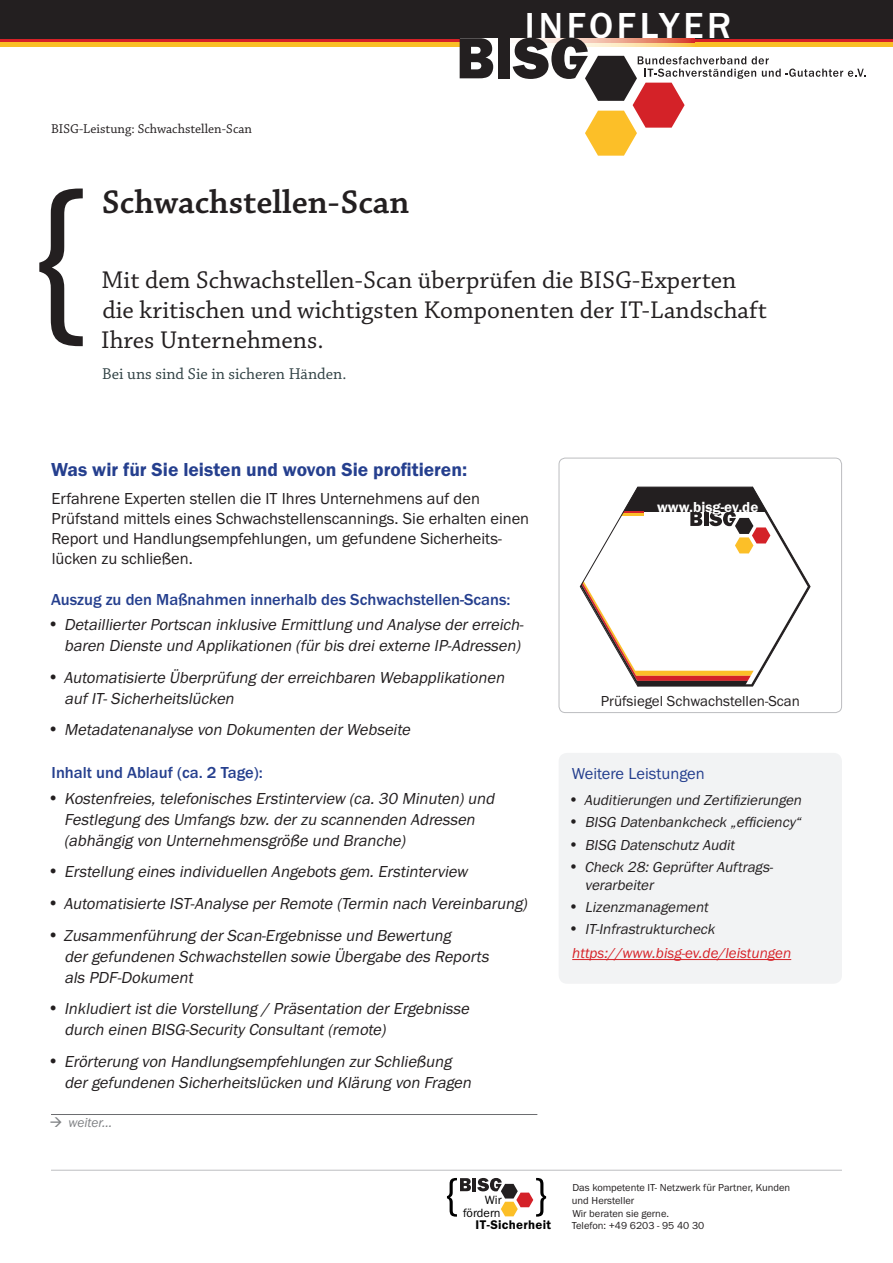
<style>
.page{position:relative;width:893px;height:1263px;background:#fff}
.page>*{position:absolute;margin:0;border:0;box-sizing:border-box;transform-origin:0 0}
.t1{font:500 37.5px "Franklin Gothic Itc T";letter-spacing:.1em;color:#fff}
.t2{font:600 34.5px "Chaparral Pro";color:#231f20}
.t3{font:25.5px/30px "Chaparral Pro";color:#231f20}
.t4{font:600 19.5px "Franklin Gothic Itc T";color:#253f8e}
.t5{font:italic 16.5px/21px "Franklin Gothic Itc T";color:#231f20}
.t6{font:16.5px/19.8px "Franklin Gothic Itc T";color:#231f20}
.t7{font:500 16.5px "Franklin Gothic Itc T";color:#253f8e}
.t8{font:16.5px "Chaparral Pro";color:#314245}
.t9{font:16.5px "Franklin Gothic Itc T";color:#253f8e}
.t10{font:italic 15px/22.2px "Franklin Gothic Itc T";color:#231f20}
.t11{font:italic 15px "Franklin Gothic Itc T";color:#d62127}
.t12{font:15px "Franklin Gothic Itc T";color:#231f20}
.t13{font:600 15px "Franklin Gothic Itc T";color:#fff}
.t14{font:13.5px "Chaparral Pro";color:#231f20}
.t15{font:italic 13.5px "Franklin Gothic Itc T";color:#808285}
.t16{font:600 13.05px "Franklin Gothic Itc T";letter-spacing:.02em;color:#000}
.t17{font:12.3px/12.3px "Franklin Gothic Itc T";letter-spacing:-.005em;color:#000;text-align:right}
.t18{font:10.5px/12.6px "Franklin Gothic Itc T";color:#231f20}
</style>
<div class="page">
<div style="left:0;top:38px;width:893px;height:5px;background:#d62127"></div>
<hr style="left:0;top:43px;width:893px;height:4px;background:#fabf26">
<div style="left:0;top:0;width:893px;height:38px;background:#231f20"></div>
<hr style="left:51px;top:1170px;width:791px;height:1px;background:#bcbdc0">
<svg style="left:447px;top:1178px;width:99px;height:39px"></svg>
<hr style="left:460px;top:43px;width:235px;height:4px;background:#fffefe">
<div style="left:460px;top:38px;width:235px;height:5px;background:#fefdfc"></div>
<svg style="left:460px;top:38px;width:33px;height:40px"></svg>
<div style="left:498px;top:38px;width:12px;height:40px;background:#231f20"></div>
<svg style="left:513px;top:38px;width:353px;height:118px"></svg>
<svg style="left:579px;top:486px;width:232px;height:201px"></svg>
<div style="left:559px;top:458px;width:283px;height:255px;border:1px solid #bcbdc0;border-radius:6px"></div>
<svg style="left:39px;top:189px;width:44px;height:157px"></svg>
<div style="left:559px;top:753px;width:283px;height:231px;background:#f2f3f4;border-radius:9px"></div>
<hr style="left:572px;top:959px;width:219px;height:1px;background:#d62127">
<hr style="left:51px;top:1114px;width:486px;height:1px;background:#6c6d70">
<p class="t14" style="left:51px;top:122px;width:203px">BISG-Leistung: Schwachstellen-Scan</p>
<h2 class="t2" style="left:102px;top:182px;width:309px">Schwachstellen-Scan</h2>
<h1 class="t1" style="left:525px;top:4px;width:208px">INFOFLYER</h1>
<h3 class="t3" style="left:101px;top:266px;width:667px">Mit dem Schwachstellen-Scan überprüfen die BISG-Experten die kritischen und wichtigsten Komponenten der IT-Landschaft<br>Ihres Unternehmens.</h3>
<p class="t8" style="left:102px;top:365px;width:246px">Bei uns sind Sie in sicheren Händen.</p>
<p class="t4" style="left:51px;top:458px;width:418px">Was wir für Sie leisten und wovon Sie profitieren:</p>
<p class="t6" style="left:51px;top:489px;width:479px">Erfahrene Experten stellen die IT Ihres Unternehmens auf den Prüfstand mittels eines Schwachstellenscannings. Sie erhalten einen Report und Handlungsempfehlungen, um gefundene Sicherheits&shy;lücken zu schließen.</p>
<p class="t7" style="left:51px;top:590px;width:461px">Auszug zu den Maßnahmen innerhalb des Schwachstellen-Scans:</p>
<p class="t5" style="left:64px;top:614px;width:464px">DetaillierterPortscan inklusive Ermittlung und Analyse dererreich&shy;baren Dienste und Applikationen (fürbis dreiexterne IP-Adressen)</p>
<p class="t5" style="left:64px;top:666px;width:445px">Automatisierte Überprüfung dererreichbaren Webapplikationen aufIT-Sicherheitslücken</p>
<p class="t5" style="left:64px;top:719px;width:351px">Metadatenanalyse von Dokumenten derWebseite</p>
<p class="t7" style="left:52px;top:763px;width:213px">Inhalt und Ablauf (ca. 2 Tage):</p>
<p class="t5" style="left:64px;top:787px;width:435px">Kostenfreies,telefonisches Erstinterview (ca.30 Minuten)und<br>Festlegung des Umfangs bzw.derzu scannenden Adressen (abhängig von Unternehmensgröße und Branche)</p>
<p class="t5" style="left:63px;top:856px;width:468px;line-height:31.7px">Erstellung eines individuellen Angebots gem.Erstinterview<br>Automatisierte IST-Analyse perRemote (Termin nach Vereinbarung)<br>Zusammenführung derScan-Ergebnisse und Bewertung</p>
<p class="t5" style="left:64px;top:945px;width:429px">dergefundenen Schwachstellen sowie Übergabe des Reports als PDF-Dokument</p>
<p class="t5" style="left:64px;top:998px;width:410px">Inkludiertistdie Vorstellung / Präsentation derErgebnisse durch einen BISG-Security Consultant(remote)</p>
<p class="t5" style="left:64px;top:1050px;width:412px">Erörterung von Handlungsempfehlungen zurSchließung dergefundenen Sicherheitslücken und Klärung von Fragen</p>
<p class="t15" style="left:68px;top:1115px;width:45px">weiter...</p>
<p class="t13" style="left:657px;top:498px;width:103px">www.bisg-ev.de</p>
<p class="t12" style="left:601px;top:692px;width:201px">Prüfsiegel Schwachstellen-Scan</p>
<p class="t9" style="left:572px;top:763px;width:134px">Weitere Leistungen</p>
<p class="t10" style="left:584px;top:789px;width:222px">Auditierungen und Zertifizierungen<br>BISG Datenbankcheck „efficiency“<br>BISG Datenschutz Audit<br>Check 28:GeprüfterAuftrags-</p>
<p class="t10" style="left:585px;top:873px;width:134px">verarbeiter<br>Lizenzmanagement<br>IT-Infrastrukturcheck</p>
<p class="t11" style="left:572px;top:944px;width:221px">https://www.bisg-ev.de/leistungen</p>
<p class="t17" style="left:463px;top:1194px;width:40px">Wir fördern</p>
<p class="t16" style="left:476px;top:1217px;width:77px">IT-Sicherheit</p>
<p class="t18" style="left:572px;top:1181px;width:220px">Das kompetente IT- Netzwerk für Partner, Kunden und Hersteller<br>Wir beraten sie gerne.<br>Telefon: +49 6203 - 95 40 30</p>
</div>
